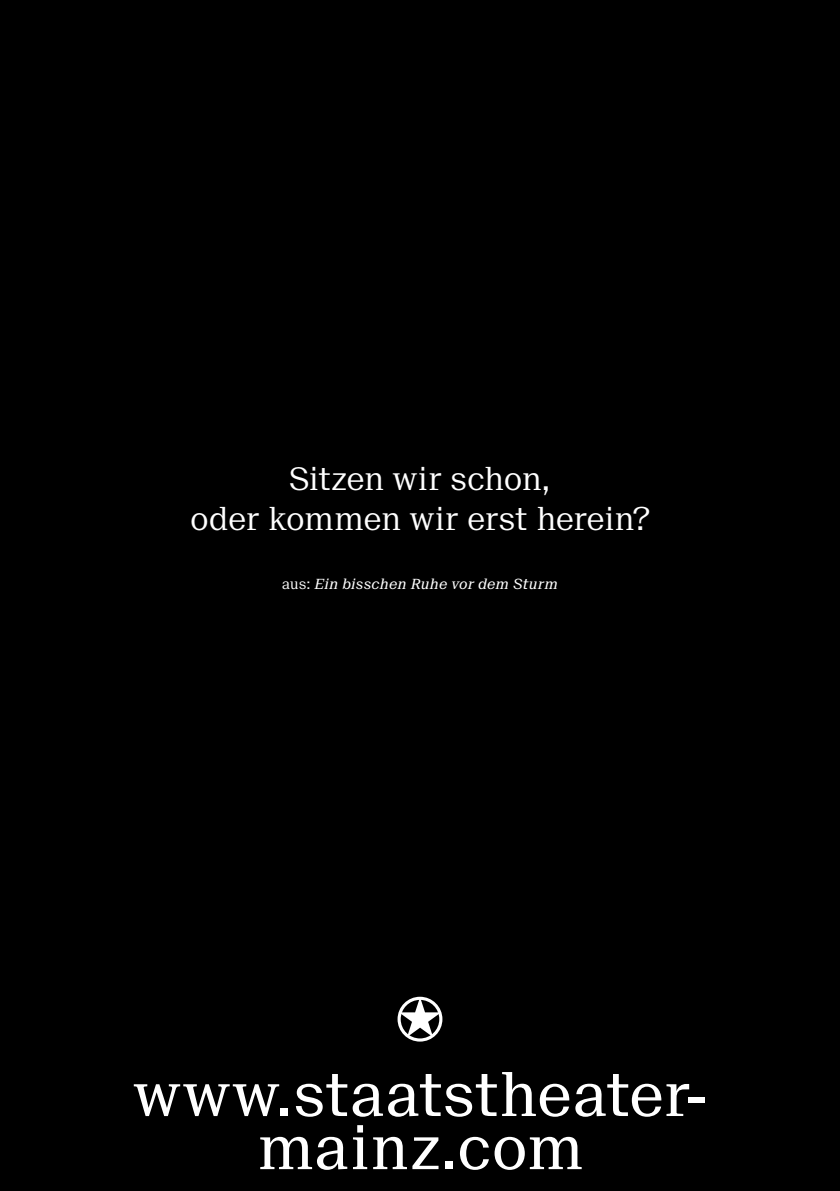
<style>
.page{position:relative;width:840px;height:1191px;background:#fff}
.page>*{position:absolute;margin:0;border:0;box-sizing:border-box;transform-origin:0 0}
.t1{font:59px/53px "Suisse Neue";color:#fff;text-align:center}
.t2{font:300 31px/40px "Suisse Neue";letter-spacing:-.015em;color:#fff;text-align:center}
.t3{font:italic 14px "Suisse Neue";letter-spacing:.01em;color:#fff}
.s1{font-weight:300;font-style:normal}
</style>
<div class="page">
<div style="left:0;top:0;width:839px;height:1191px;background:#000"></div>
<svg style="left:397px;top:996px;width:45px;height:45px"></svg>
<p class="t2" style="left:190px;top:459px;width:460px">Sitzen wir schon,<br>oder kommen wir erst herein?</p>
<p class="t3" style="left:282px;top:576px;width:277px"><span class="s1">aus:</span> Ein bisschen Ruhe vor dem Sturm</p>
<h1 class="t1" style="left:134px;top:1068px;width:573px">www.staatstheater&shy;mainz.com</h1>
</div>
